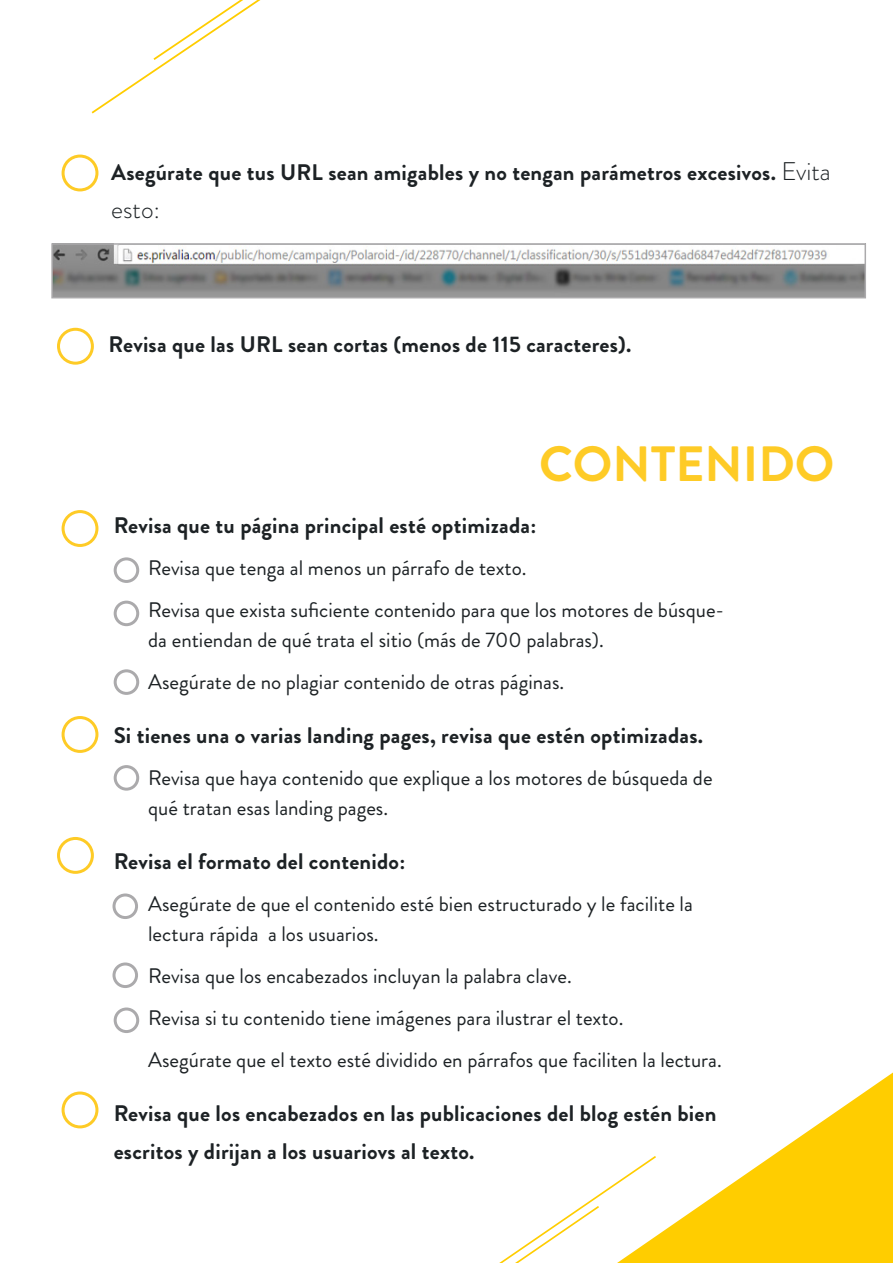
<style>
.page{position:relative;width:893px;height:1263px;background:#fff}
.page>*{position:absolute;margin:0;border:0;box-sizing:border-box;transform-origin:0 0}
.t1{font:700 49.5px "Brandon Grotesque";color:#fecb26}
.TextoRegular{font:300 25.5px "Brandon Grotesque";color:#1d2225}
.TextoRegular-2{font:700 22.5px/37.5px "Brandon Grotesque";letter-spacing:.01em;color:#1d2225}
.SubText{font:21px/30px "Brandon Grotesque";color:#1d2225}
.s1{font-weight:300;font-size:25.5px}
</style>
<div class="page">
<svg style="left:92px;top:0;width:168px;height:113px"></svg>
<svg style="left:499px;top:1182px;width:118px;height:81px"></svg>
<svg style="left:617px;top:1072px;width:276px;height:191px"></svg>
<img style="left:54px;top:246px;width:809px;height:49px">
<div style="left:51px;top:243px;width:815px;height:55px;border:2px solid #abaaac"></div>
<div style="left:62px;top:155px;width:36px;height:36px;border:3px solid #fecb26;border-radius:50%"></div>
<div style="left:57px;top:328px;width:37px;height:37px;border:3px solid #fecb26;border-radius:50%"></div>
<div style="left:62px;top:510px;width:36px;height:37px;border:3px solid #fecb26;border-radius:50%"></div>
<div style="left:62px;top:1091px;width:36px;height:37px;border:3px solid #fecb26;border-radius:50%"></div>
<div style="left:57px;top:837px;width:37px;height:37px;border:3px solid #fecb26;border-radius:50%"></div>
<div style="left:62px;top:716px;width:36px;height:37px;border:3px solid #fecb26;border-radius:50%"></div>
<div style="left:112px;top:893px;width:26px;height:26px;border:3px solid #abaaac;border-radius:50%"></div>
<div style="left:114px;top:1007px;width:25px;height:26px;border:3px solid #abaaac;border-radius:50%"></div>
<div style="left:112px;top:962px;width:26px;height:26px;border:3px solid #abaaac;border-radius:50%"></div>
<div style="left:114px;top:765px;width:25px;height:26px;border:3px solid #abaaac;border-radius:50%"></div>
<div style="left:114px;top:669px;width:25px;height:26px;border:3px solid #abaaac;border-radius:50%"></div>
<div style="left:114px;top:601px;width:25px;height:25px;border:3px solid #abaaac;border-radius:50%"></div>
<div style="left:114px;top:557px;width:25px;height:26px;border:3px solid #abaaac;border-radius:50%"></div>
<p class="TextoRegular-2" style="left:111px;top:154px;width:721px">Asegúrate que tus URL sean amigables y no tengan parámetros excesivos. <span class="s1">Evita</span></p>
<p class="TextoRegular" style="left:111px;top:191px;width:51px">esto:</p>
<p class="TextoRegular-2" style="left:109px;top:326px;width:524px">Revisa que las URL sean cortas (menos de 115 caracteres).</p>
<p class="t1" style="left:539px;top:430px;width:297px">CONTENIDO</p>
<p class="TextoRegular-2" style="left:114px;top:507px;width:424px">Revisa que tu página principal esté optimizada:</p>
<p class="SubText" style="left:148px;top:553px;width:380px">Revisa que tenga al menos un párrafo de texto.</p>
<p class="SubText" style="left:148px;top:595px;width:578px">Revisa que exista suficiente contenido para que los motores de búsque&shy;da entiendan de qué trata el sitio (más de 700 palabras).</p>
<p class="SubText" style="left:148px;top:667px;width:418px">Asegúrate de no plagiar contenido de otras páginas.</p>
<p class="TextoRegular-2" style="left:114px;top:717px;width:591px">Si tienes una o varias landing pages, revisa que estén optimizadas.</p>
<p class="SubText" style="left:148px;top:763px;width:566px">Revisa que haya contenido que explique a los motores de búsqueda de qué tratan esas landing pages.</p>
<p class="TextoRegular-2" style="left:114px;top:843px;width:293px">Revisa el formato del contenido:</p>
<p class="SubText" style="left:148px;top:889px;width:546px">Asegúrate de que el contenido esté bien estructurado y le facilite la lectura rápida a los usuarios.</p>
<p class="SubText" style="left:148px;top:961px;width:425px">Revisa que los encabezados incluyan la palabra clave.</p>
<p class="SubText" style="left:148px;top:1003px;width:477px">Revisa si tu contenido tiene imágenes para ilustrar el texto.</p>
<p class="SubText" style="left:148px;top:1045px;width:575px">Asegúrate que el texto esté dividido en párrafos que faciliten la lectura.</p>
<p class="TextoRegular-2" style="left:114px;top:1095px;width:604px">Revisa que los encabezados en las publicaciones del blog estén bien escritos y dirijan a los usuariovs al texto.</p>
</div>
